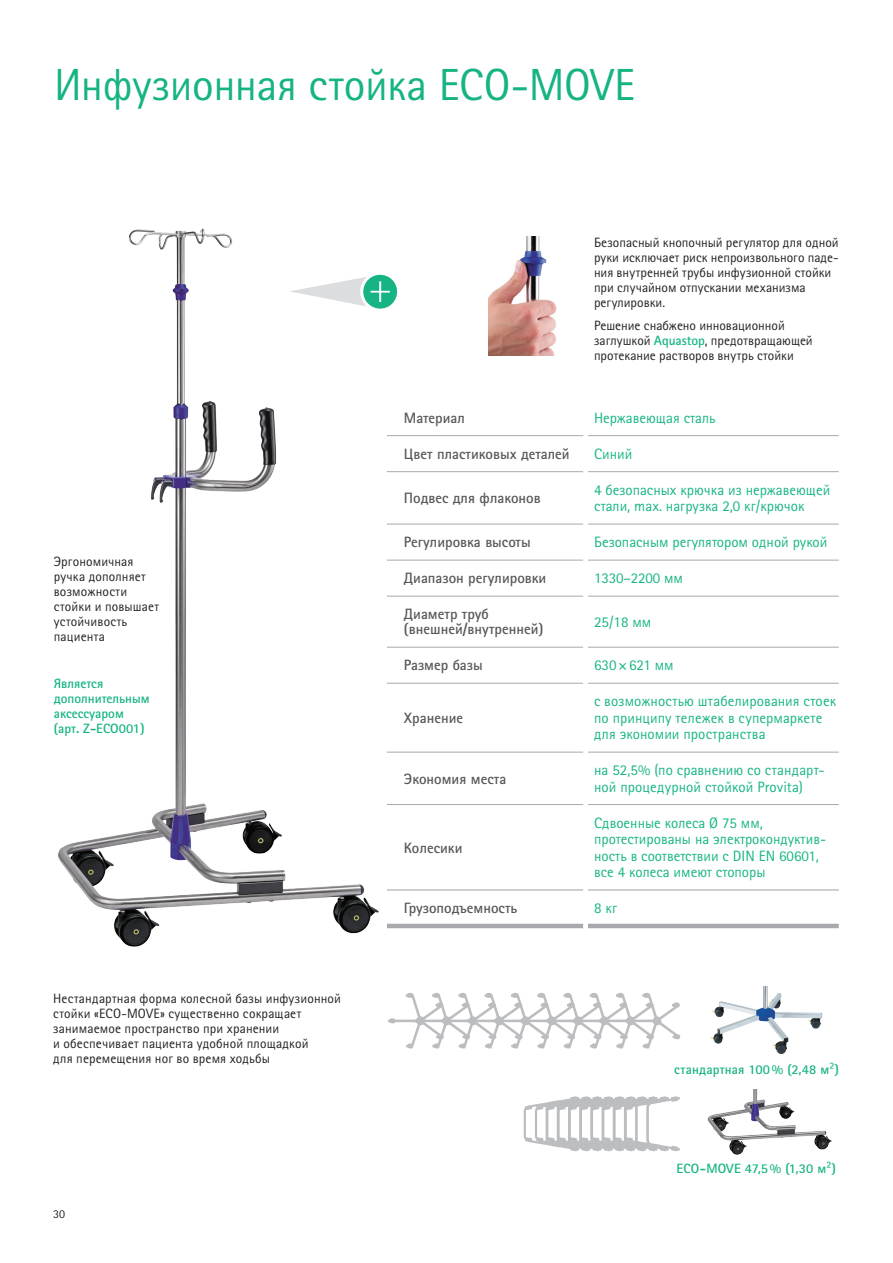
<style>
.page{position:relative;width:893px;height:1263px;background:#fff}
.page>*{position:absolute;margin:0;border:0;box-sizing:border-box;transform-origin:0 0}
.t1{font:45px "Rotis Sans Serif Pro Cyr";letter-spacing:-.01em;color:#16b484}
.t2{font:15px/16.5px "Rotis Sans Serif Pro Cyr";color:#16b484}
.t3{font:700 15px/15px "Rotis Sans Serif Pro Cyr";color:#57585a}
.t4{font:13.5px/15px "Rotis Sans Serif Pro Cyr";letter-spacing:.005em;color:#231f20}
.t5{font:700 13.5px/15px "Rotis Sans Serif Pro Cyr";color:#16b484}
.t6{font:12px "Rotis Sans Serif Pro Cyr";color:#231f20}
.s1{font-weight:700;color:#16b484}
</style>
<div class="page">
<img style="left:58px;top:228px;width:330px;height:719px">
<svg style="left:588px;top:436px;width:251px;height:488px"></svg>
<hr style="left:387px;top:435px;width:196px;height:1px;background:#a8a9ad">
<hr style="left:387px;top:471px;width:196px;height:1px;background:#a8a9ad">
<hr style="left:588px;top:435px;width:251px;height:1px;background:#a8a9ad">
<hr style="left:588px;top:471px;width:251px;height:1px;background:#a8a9ad">
<hr style="left:387px;top:524px;width:196px;height:1px;background:#a8a9ad">
<hr style="left:588px;top:524px;width:251px;height:1px;background:#a8a9ad">
<hr style="left:387px;top:560px;width:196px;height:1px;background:#a8a9ad">
<hr style="left:387px;top:596px;width:196px;height:1px;background:#a8a9ad">
<hr style="left:387px;top:647px;width:196px;height:1px;background:#a8a9ad">
<hr style="left:387px;top:683px;width:196px;height:1px;background:#a8a9ad">
<hr style="left:387px;top:752px;width:196px;height:1px;background:#a8a9ad">
<hr style="left:387px;top:804px;width:196px;height:1px;background:#a8a9ad">
<hr style="left:387px;top:924px;width:196px;height:4px;background:#a8a9ad">
<hr style="left:588px;top:560px;width:251px;height:1px;background:#a8a9ad">
<hr style="left:588px;top:596px;width:251px;height:1px;background:#a8a9ad">
<hr style="left:588px;top:647px;width:251px;height:1px;background:#a8a9ad">
<hr style="left:588px;top:683px;width:251px;height:1px;background:#a8a9ad">
<hr style="left:588px;top:752px;width:251px;height:1px;background:#a8a9ad">
<hr style="left:588px;top:804px;width:251px;height:1px;background:#a8a9ad">
<hr style="left:588px;top:924px;width:251px;height:4px;background:#a8a9ad">
<hr style="left:387px;top:889px;width:196px;height:1px;background:#a8a9ad">
<hr style="left:588px;top:889px;width:251px;height:1px;background:#a8a9ad">
<img style="left:489px;top:237px;width:68px;height:118px">
<svg style="left:524px;top:1096px;width:156px;height:55px"></svg>
<svg style="left:388px;top:993px;width:292px;height:55px"></svg>
<img style="left:707px;top:1089px;width:125px;height:66px">
<img style="left:711px;top:987px;width:112px;height:68px">
<svg style="left:360px;top:272px;width:40px;height:40px"></svg>
<svg style="left:289px;top:276px;width:101px;height:31px"></svg>
<h1 class="t1" style="left:54px;top:58px;width:582px">Инфузионная стойка ECO-MOVE</h1>
<p class="t4" style="left:54px;top:554px;width:107px">Эргономичная ручка дополняет возможности стойки и повышает устойчивость пациента</p>
<p class="t5" style="left:54px;top:675px;width:97px">Является дополнительным аксессуаром (арт. Z-ECO001)</p>
<p class="t4" style="left:53px;top:991px;width:289px">Нестандартная форма колесной базы инфузионной стойки «ECO-MOVE» существенно сокращает занимаемое пространство при хранении<br>и обеспечивает пациента удобной площадкой<br>для перемещения ног во время ходьбы</p>
<p class="t6" style="left:53px;top:1207px;width:13px">30</p>
<p class="t4" style="left:594px;top:235px;width:246px">Безопасный кнопочный регулятор для одной руки исключает риск непроизвольного паде&shy;ния внутренней трубы инфузионной стойки при случайном отпускании механизма регулировки.</p>
<p class="t4" style="left:594px;top:318px;width:220px">Решение снабжено инновационной заглушкой <span class="s1">Aquastop</span>, предотвращающей протекание растворов внутрь стойки</p>
<p class="t3" style="left:404px;top:410px;width:62px">Материал</p>
<p class="t2" style="left:594px;top:410px;width:123px">Нержавеющая сталь</p>
<p class="t3" style="left:404px;top:446px;width:167px">Цвет пластиковых деталей</p>
<p class="t2" style="left:594px;top:446px;width:40px">Синий</p>
<p class="t3" style="left:404px;top:490px;width:138px">Подвес для флаконов</p>
<p class="t2" style="left:594px;top:482px;width:238px">4 безопасных крючка из нержавеющей стали, max. нагрузка 2,0 кг/крючок</p>
<p class="t3" style="left:404px;top:535px;width:128px">Регулировка высоты</p>
<p class="t2" style="left:594px;top:534px;width:235px">Безопасным регулятором одной рукой</p>
<p class="t3" style="left:404px;top:571px;width:144px">Диапазон регулировки</p>
<p class="t2" style="left:594px;top:570px;width:90px">1330–2200 мм</p>
<p class="t3" style="left:404px;top:607px;width:141px">Диаметр труб (внешней/внутренней)</p>
<p class="t2" style="left:594px;top:614px;width:59px">25/18 мм</p>
<p class="t3" style="left:404px;top:658px;width:80px">Размер базы</p>
<p class="t2" style="left:594px;top:657px;width:81px">630×621 мм</p>
<p class="t3" style="left:404px;top:710px;width:61px">Хранение</p>
<p class="t2" style="left:594px;top:693px;width:244px">с возможностью штабелирования стоек по принципу тележек в супермаркете для экономии пространства</p>
<p class="t3" style="left:404px;top:771px;width:104px">Экономия места</p>
<p class="t2" style="left:594px;top:762px;width:232px">на 52,5% (по сравнению со стандарт&shy;ной процедурной стойкой Provita)</p>
<p class="t3" style="left:404px;top:840px;width:60px">Колесики</p>
<p class="t2" style="left:594px;top:814px;width:233px">Сдвоенные колеса Ø 75 мм, протестированы на электрокондуктив&shy;ность в соответствии с DIN EN 60601, все 4 колеса имеют стопоры</p>
<p class="t3" style="left:404px;top:900px;width:115px">Грузоподъемность</p>
<p class="t2" style="left:594px;top:900px;width:25px">8 кг</p>
<p class="t5" style="left:674px;top:1062px;width:166px">стандартная 100% (2,48 м²)</p>
<p class="t5" style="left:676px;top:1161px;width:161px">ECO-MOVE 47,5% (1,30 м²)</p>
</div>
